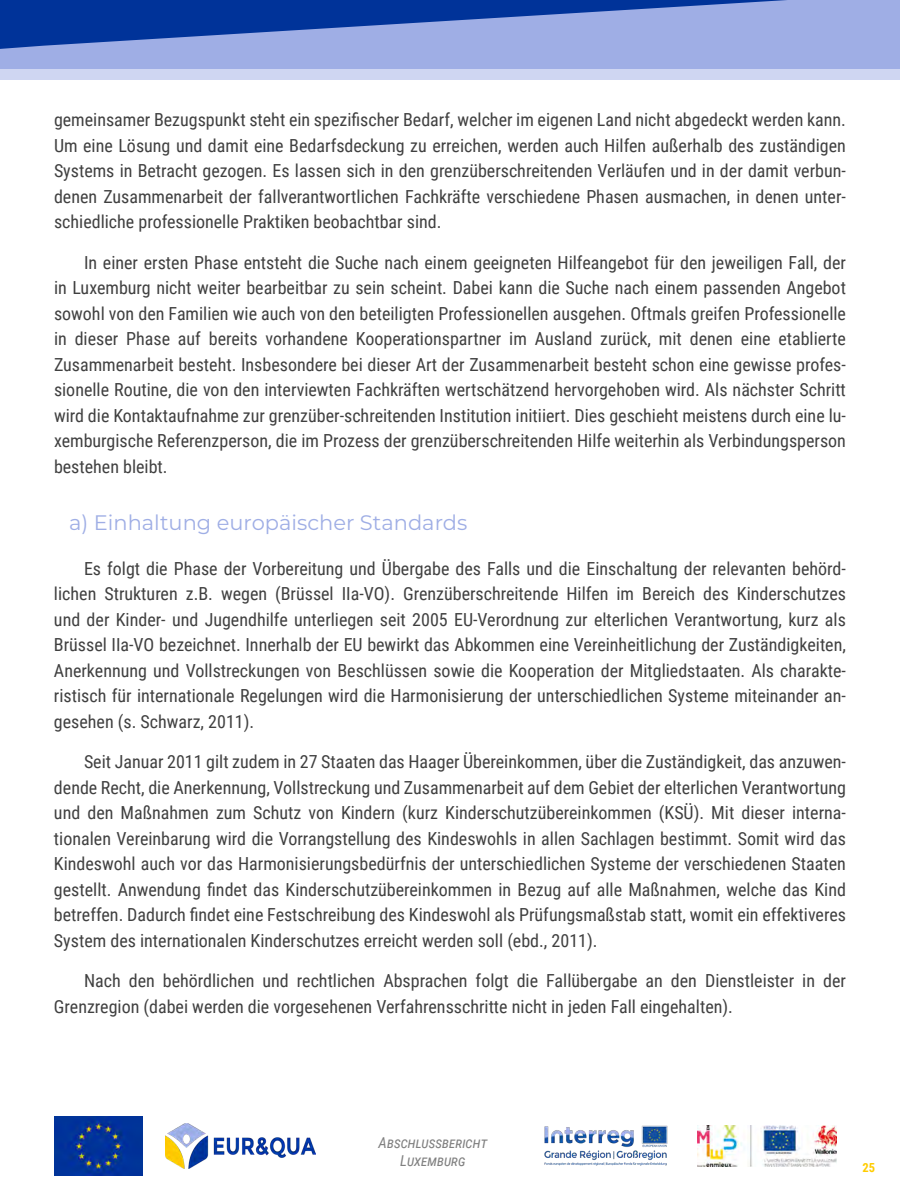
<style>
.page{position:relative;width:900px;height:1200px;background:#fff}
.page>*{position:absolute;margin:0;border:0;box-sizing:border-box;transform-origin:0 0}
.TITRE_3_VLUX{font:21px "Montserrat";color:#9faee5}
.Paragraphe{font:18px/25.5px "Roboto Condensed";color:#404040;text-align:justify}
.t1{font:italic 15px/18px "Roboto Condensed";color:#808080;text-align:center}
.t2{font:700 12.45px "Roboto Condensed";color:#fc0}
</style>
<div class="page">
<div style="left:0;top:0;width:900px;height:69px;background:#9faee5"></div>
<div style="left:0;top:69px;width:900px;height:10px;background:#cfd6f2"></div>
<svg style="left:0;top:0;width:787px;height:49px"></svg>
<img style="left:166px;top:1124px;width:149px;height:44px">
<img style="left:54px;top:1117px;width:88px;height:58px">
<img style="left:544px;top:1125px;width:124px;height:41px">
<img style="left:698px;top:1125px;width:138px;height:42px">
<p class="Paragraphe" style="left:54px;top:106px;width:794px">gemeinsamer Bezugspunkt steht ein spezifischer Bedarf, welcher im eigenen Land nicht abgedeckt werden kann.<br>Um eine Lösung und damit eine Bedarfsdeckung zu erreichen, werden auch Hilfen außerhalb des zuständigen Systems in Betracht gezogen. Es lassen sich in den grenzüberschreitenden Verläufen und in der damit verbun&shy;denen Zusammenarbeit der fallverantwortlichen Fachkräfte verschiedene Phasen ausmachen, in denen unter&shy;schiedliche professionelle Praktiken beobachtbar sind.</p>
<p class="Paragraphe" style="left:54px;top:249px;width:794px;text-indent:30px">In einer ersten Phase entsteht die Suche nach einem geeigneten Hilfeangebot für den jeweiligen Fall, der in Luxemburg nicht weiter bearbeitbar zu sein scheint. Dabei kann die Suche nach einem passenden Angebot sowohl von den Familien wie auch von den beteiligten Professionellen ausgehen. Oftmals greifen Professionelle in dieser Phase auf bereits vorhandene Kooperationspartner im Ausland zurück, mit denen eine etablierte Zusammenarbeit besteht. Insbesondere bei dieser Art der Zusammenarbeit besteht schon eine gewisse profes&shy;sionelle Routine, die von den interviewten Fachkräften wertschätzend hervorgehoben wird. Als nächster Schritt wird die Kontaktaufnahme zur grenzüber-schreitenden Institution initiiert. Dies geschieht meistens durch eine lu&shy;xemburgische Referenzperson, die im Prozess der grenzüberschreitenden Hilfe weiterhin als Verbindungsperson bestehen bleibt.</p>
<p class="TITRE_3_VLUX" style="left:69px;top:508px;width:400px">a) Einhaltung europäischer Standards</p>
<p class="Paragraphe" style="left:54px;top:555px;width:794px;text-indent:30px">Es folgt die Phase der Vorbereitung und Übergabe des Falls und die Einschaltung der relevanten behörd&shy;lichen Strukturen z.B. wegen (Brüssel IIa-VO). Grenzüberschreitende Hilfen im Bereich des Kinderschutzes und der Kinder- und Jugendhilfe unterliegen seit 2005 EU-Verordnung zur elterlichen Verantwortung, kurz als Brüssel IIa-VO bezeichnet. Innerhalb der EU bewirkt das Abkommen eine Vereinheitlichung der Zuständigkeiten, Anerkennung und Vollstreckungen von Beschlüssen sowie die Kooperation der Mitgliedstaaten. Als charakte&shy;ristisch für internationale Regelungen wird die Harmonisierung der unterschiedlichen Systeme miteinander an&shy;gesehen (s. Schwarz, 2011).</p>
<p class="Paragraphe" style="left:54px;top:748px;width:794px;text-indent:30px">Seit Januar 2011 gilt zudem in 27 Staaten das Haager Übereinkommen, über die Zuständigkeit, das anzuwen&shy;dende Recht, die Anerkennung, Vollstreckung und Zusammenarbeit auf dem Gebiet der elterlichen Verantwortung und den Maßnahmen zum Schutz von Kindern (kurz Kinderschutzübereinkommen (KSÜ). Mit dieser interna&shy;tionalen Vereinbarung wird die Vorrangstellung des Kindeswohls in allen Sachlagen bestimmt. Somit wird das Kindeswohl auch vor das Harmonisierungsbedürfnis der unterschiedlichen Systeme der verschiedenen Staaten gestellt. Anwendung findet das Kinderschutzübereinkommen in Bezug auf alle Maßnahmen, welche das Kind betreffen. Dadurch findet eine Festschreibung des Kindeswohl als Prüfungsmaßstab statt, womit ein effektiveres System des internationalen Kinderschutzes erreicht werden soll (ebd., 2011).</p>
<p class="Paragraphe" style="left:54px;top:967px;width:793px;text-indent:30px">Nach den behördlichen und rechtlichen Absprachen folgt die Fallübergabe an den Dienstleister in der<br>Grenzregion (dabei werden die vorgesehenen Verfahrensschritte nicht in jeden Fall eingehalten).</p>
<p class="t1" style="left:379px;top:1133px;width:110px">Abschlussbericht<br>Luxemburg</p>
<p class="t2" style="left:862px;top:1159px;width:14px">25</p>
</div>
